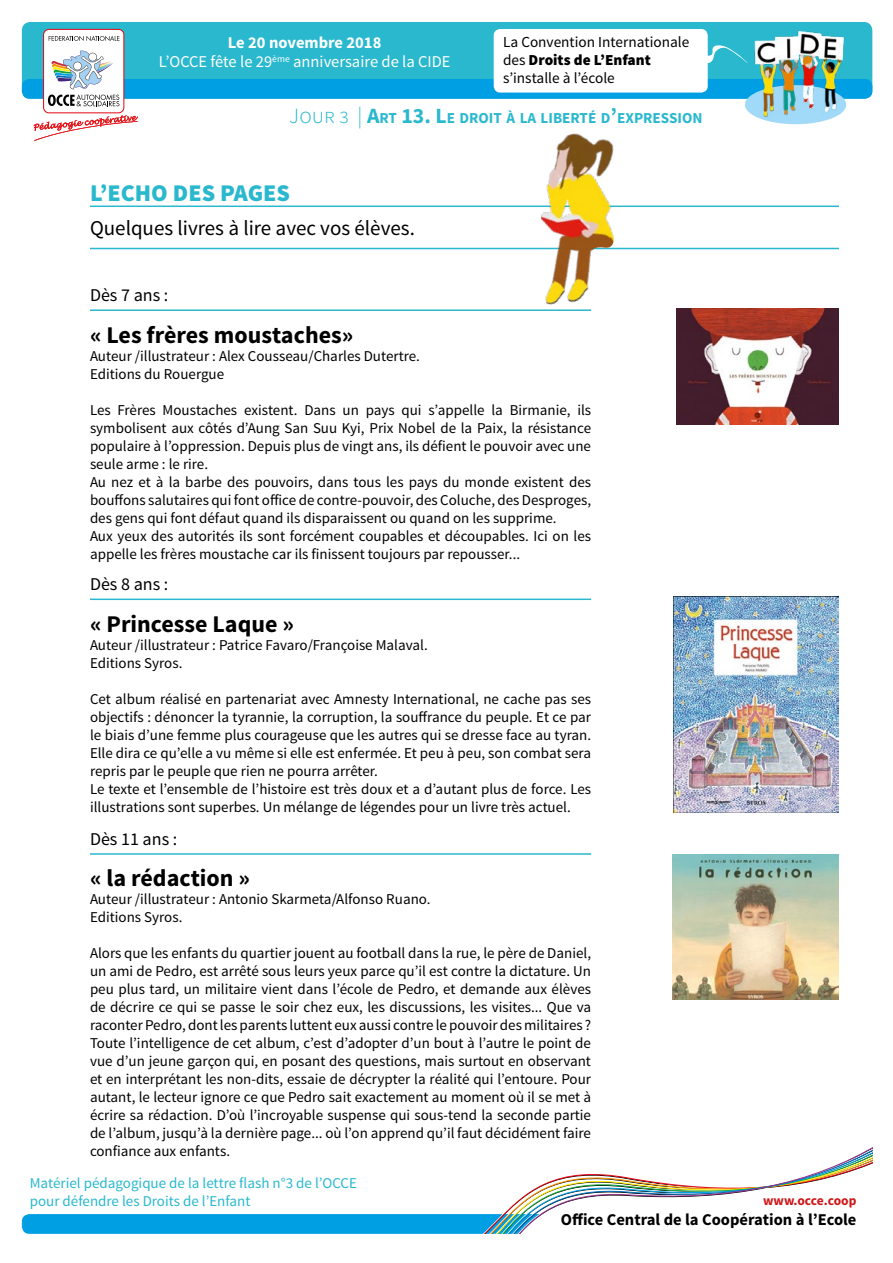
<style>
.page{position:relative;width:893px;height:1263px;background:#fff}
.page>*{position:absolute;margin:0;border:0;box-sizing:border-box;transform-origin:0 0}
.t1{font:700 24px "Source Sans Pro";color:#000}
.t2{font:900 24px "Source Sans Pro";color:#29b8ce}
.t3{font:21px "Source Sans Pro";color:#000}
.t4{font:18px "Source Sans Pro";color:#000}
.t5{font:16.5px/19.8px "Source Sans Pro";color:#fff;text-align:center}
.t6{font:700 16.5px "Source Sans Pro";color:#000}
.t7{font:15.3px/18.3px "Source Sans Pro";color:#000}
.t8{font:700 15.15px "Source Sans Pro";color:#29b8ce}
.t9{font:15px/18px "Source Sans Pro";color:#000}
.t10{font:15px/18px "Source Sans Pro";color:#29b8ce}
.t11{font:700 13.5px "Source Sans Pro";color:#cd171a}
.s1{font-weight:700}
.s2{font-weight:900}
.s3{font-weight:300;font-size:21.75px}
.s4{font-size:21.75px}
</style>
<div class="page">
<div style="left:22px;top:22px;width:850px;height:77px;background:#29b8ce;border-radius:9px"></div>
<div style="left:22px;top:1214px;width:850px;height:20px;background:#009fe3;border-radius:8px"></div>
<div style="left:22px;top:79px;width:850px;height:20px;background:#009fe3;border-radius:8px"></div>
<svg style="left:34px;top:115px;width:104px;height:26px"></svg>
<div style="left:44px;top:29px;width:80px;height:84px;background:#fff;border-radius:5px"></div>
<div style="left:43px;top:29px;width:81px;height:84px;border:1px solid #e30613;border-radius:5px"></div>
<svg style="left:49px;top:36px;width:71px;height:5px"></svg>
<svg style="left:48px;top:51px;width:71px;height:55px"></svg>
<div style="left:494px;top:29px;width:214px;height:64px;background:#fff;border-radius:7px"></div>
<svg style="left:707px;top:44px;width:35px;height:20px"></svg>
<img style="left:742px;top:31px;width:109px;height:94px">
<svg style="left:475px;top:1147px;width:397px;height:87px"></svg>
<img style="left:676px;top:308px;width:163px;height:116px">
<hr style="left:90px;top:309px;width:501px;height:2px;background:#29b8ce">
<img style="left:673px;top:597px;width:166px;height:216px">
<hr style="left:90px;top:598px;width:501px;height:2px;background:#29b8ce">
<img style="left:672px;top:854px;width:167px;height:145px">
<hr style="left:90px;top:853px;width:501px;height:2px;background:#29b8ce">
<hr style="left:90px;top:206px;width:749px;height:1px;background:#29b8ce">
<hr style="left:90px;top:248px;width:749px;height:1px;background:#29b8ce">
<img style="left:540px;top:98px;width:102px;height:213px">
<p class="t5" style="left:159px;top:32px;width:293px"><span class="s1">Le 20 novembre 2018<br></span>L’OCCE fête le 29<sup>ème</sup> anniversaire de la CIDE</p>
<p class="t7" style="left:503px;top:33px;width:188px">La Convention Internationale des <span class="s2">Droits de L’Enfant </span>s’installe à l’école</p>
<p class="t8" style="left:289px;top:108px;width:415px"><span class="s3">Jour 3 |</span> <span class="s4">A</span>RT <span class="s4">13. L</span>E DROIT À LA LIBERTÉ D<span class="s4">’</span>EXPRESSION</p>
<h1 class="t2" style="left:90px;top:178px;width:202px">L’ECHO DES PAGES</h1>
<h2 class="t3" style="left:90px;top:215px;width:326px">Quelques livres à lire avec vos élèves.</h2>
<p class="t4" style="left:90px;top:284px;width:80px">Dès 7 ans :</p>
<h1 class="t1" style="left:90px;top:319px;width:265px">« Les frères moustaches»</h1>
<p class="t9" style="left:90px;top:347px;width:331px">Auteur /illustrateur : Alex Cousseau/Charles Dutertre.<br>Editions du Rouergue</p>
<p class="t9" style="left:90px;top:401px;width:503px">Les Frères Moustaches existent. Dans un pays qui s’appelle la Birmanie, ils symbolisent aux côtés d’Aung San Suu Kyi, Prix Nobel de la Paix, la résistance populaire à l’oppression. Depuis plus de vingt ans, ils défient le pouvoir avec une seule arme : le rire.<br>Au nez et à la barbe des pouvoirs, dans tous les pays du monde existent des bouffons salutaires qui font office de contre-pouvoir, des Coluche, des Desproges, des gens qui font défaut quand ils disparaissent ou quand on les supprime.<br>Aux yeux des autorités ils sont forcément coupables et découpables. Ici on les appelle les frères moustache car ils finissent toujours par repousser...</p>
<p class="t4" style="left:90px;top:573px;width:80px">Dès 8 ans :</p>
<h1 class="t1" style="left:90px;top:608px;width:206px">« Princesse Laque »</h1>
<p class="t9" style="left:90px;top:636px;width:339px">Auteur /illustrateur : Patrice Favaro/Françoise Malaval.<br>Editions Syros.</p>
<p class="t9" style="left:90px;top:690px;width:503px">Cet album réalisé en partenariat avec Amnesty International, ne cache pas ses objectifs : dénoncer la tyrannie, la corruption, la souffrance du peuple. Et ce par le biais d’une femme plus courageuse que les autres qui se dresse face au tyran.<br>Elle dira ce qu’elle a vu même si elle est enfermée. Et peu à peu, son combat sera repris par le peuple que rien ne pourra arrêter.<br>Le texte et l’ensemble de l’histoire est très doux et a d’autant plus de force. Les illustrations sont superbes. Un mélange de légendes pour un livre très actuel.</p>
<p class="t4" style="left:90px;top:827px;width:89px">Dès 11 ans :</p>
<h1 class="t1" style="left:90px;top:863px;width:162px">« la rédaction »</h1>
<p class="t9" style="left:90px;top:890px;width:342px">Auteur /illustrateur : Antonio Skarmeta/Alfonso Ruano.<br>Editions Syros.</p>
<p class="t9" style="left:90px;top:944px;width:503px;text-align:justify">Alors que les enfants du quartier jouent au football dans la rue, le père de Daniel, un ami de Pedro, est arrêté sous leurs yeux parce qu’il est contre la dictature. Un peu plus tard, un militaire vient dans l’école de Pedro, et demande aux élèves de décrire ce qui se passe le soir chez eux, les discussions, les visites... Que va raconter Pedro, dont les parents luttent eux aussi contre le pouvoir des militaires ?<br>Toute l’intelligence de cet album, c’est d’adopter d’un bout à l’autre le point de vue d’un jeune garçon qui, en posant des questions, mais surtout en observant et en interprétant les non-dits, essaie de décrypter la réalité qui l’entoure. Pour autant, le lecteur ignore ce que Pedro sait exactement au moment où il se met à écrire sa rédaction. D’où l’incroyable suspense qui sous-tend la seconde partie de l’album, jusqu’à la dernière page... où l’on apprend qu’il faut décidément faire confiance aux enfants.</p>
<p class="t10" style="left:30px;top:1174px;width:329px">Matériel pédagogique de la lettre flash n°3 de l’OCCE pour défendre les Droits de l’Enfant</p>
<p class="t11" style="left:763px;top:1192px;width:95px">www.occe.coop</p>
<p class="t6" style="left:561px;top:1209px;width:297px">Office Central de la Coopération à l’Ecole</p>
</div>
